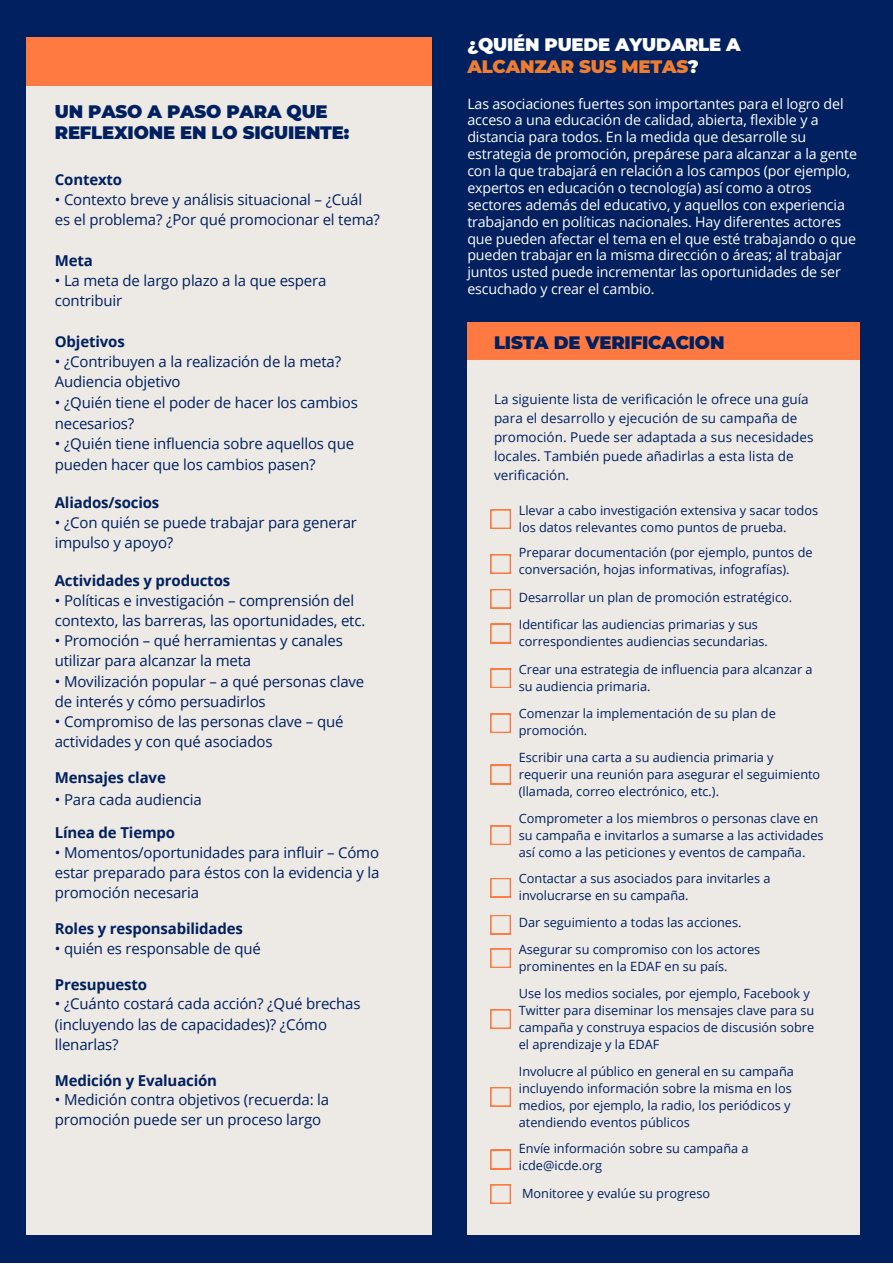
<style>
.page{position:relative;width:893px;height:1264px;background:#fff}
.page>*{position:absolute;margin:0;border:0;box-sizing:border-box;transform-origin:0 0}
.t1{font:900 18px/21.3px "Montserrat";letter-spacing:-.01em;color:#002060}
.t2{font:900 18px/21.3px "Montserrat";letter-spacing:-.01em;color:#fff}
.t3{font:15px/20.2px "Open Sans";letter-spacing:-.01em;color:#002060}
.t4{font:700 15px "Open Sans";letter-spacing:-.01em;color:#002060}
.t5{font:14.25px/16.8px "Open Sans";letter-spacing:-.01em;color:#fff}
.t6{font:13.5px/19px "Open Sans";color:#002060}
.t7{font:12.75px/17px "Open Sans";color:#002060}
.s1{color:#ed7d31}
</style>
<div class="page">
<div style="left:0;top:0;width:892px;height:1262px;background:#002060"></div>
<div style="left:26px;top:37px;width:405px;height:49px;background:#ff7a40"></div>
<div style="left:26px;top:86px;width:405px;height:1148px;background:#ede9e5"></div>
<div style="left:467px;top:323px;width:392px;height:911px;background:#ede9e5"></div>
<div style="left:467px;top:323px;width:392px;height:37px;background:#ff7a40"></div>
<svg style="left:490px;top:509px;width:20px;height:19px"></svg>
<svg style="left:490px;top:554px;width:20px;height:19px"></svg>
<svg style="left:490px;top:589px;width:20px;height:19px"></svg>
<svg style="left:490px;top:624px;width:20px;height:19px"></svg>
<svg style="left:490px;top:669px;width:20px;height:19px"></svg>
<svg style="left:490px;top:713px;width:20px;height:19px"></svg>
<svg style="left:490px;top:765px;width:20px;height:19px"></svg>
<svg style="left:490px;top:825px;width:20px;height:19px"></svg>
<svg style="left:490px;top:878px;width:20px;height:19px"></svg>
<svg style="left:490px;top:915px;width:20px;height:19px"></svg>
<svg style="left:490px;top:948px;width:20px;height:19px"></svg>
<svg style="left:490px;top:1009px;width:20px;height:19px"></svg>
<svg style="left:490px;top:1087px;width:20px;height:19px"></svg>
<svg style="left:490px;top:1149px;width:20px;height:20px"></svg>
<svg style="left:490px;top:1184px;width:20px;height:19px"></svg>
<h1 class="t1" style="left:55px;top:101px;width:296px">UN PASO A PASO PARA QUE<br>REFLEXIONE EN LO SIGUIENTE:</h1>
<p class="t4" style="left:55px;top:169px;width:69px">Contexto</p>
<p class="t3" style="left:55px;top:189px;width:327px">• Contexto breve y análisis situacional – ¿Cuál es el problema? ¿Por qué promocionar el tema?</p>
<p class="t4" style="left:55px;top:250px;width:40px">Meta</p>
<p class="t3" style="left:55px;top:270px;width:273px">• La meta de largo plazo a la que espera contribuir</p>
<p class="t4" style="left:55px;top:331px;width:71px">Objetivos</p>
<p class="t3" style="left:55px;top:351px;width:288px">• ¿Contribuyen a la realización de la meta?<br>Audiencia objetivo</p>
<p class="t3" style="left:55px;top:391px;width:304px;line-height:21.3px">• ¿Quién tiene el poder de hacer los cambios necesarios?</p>
<p class="t3" style="left:55px;top:433px;width:301px">• ¿Quién tiene influencia sobre aquellos que pueden hacer que los cambios pasen?</p>
<p class="t4" style="left:55px;top:491px;width:106px">Aliados/socios</p>
<p class="t3" style="left:55px;top:512px;width:303px">• ¿Con quién se puede trabajar para generar impulso y apoyo?</p>
<p class="t4" style="left:55px;top:570px;width:177px">Actividades y productos</p>
<p class="t3" style="left:55px;top:589px;width:312px">• Políticas e investigación – comprensión del contexto, las barreras, las oportunidades, etc.</p>
<p class="t3" style="left:55px;top:630px;width:289px">• Promoción – qué herramientas y canales utilizar para alcanzar la meta</p>
<p class="t3" style="left:55px;top:670px;width:311px">• Movilización popular – a qué personas clave de interés y cómo persuadirlos</p>
<p class="t3" style="left:55px;top:711px;width:290px">• Compromiso de las personas clave – qué actividades y con qué asociados</p>
<p class="t4" style="left:55px;top:767px;width:113px">Mensajes clave</p>
<p class="t3" style="left:55px;top:788px;width:149px">• Para cada audiencia</p>
<p class="t4" style="left:55px;top:822px;width:122px">Línea de Tiempo</p>
<p class="t3" style="left:55px;top:841px;width:326px;text-align:justify">• Momentos/oportunidades para influir – Cómo estar preparado para éstos con la evidencia y la promoción necesaria</p>
<p class="t4" style="left:55px;top:917px;width:190px">Roles y responsabilidades</p>
<p class="t3" style="left:55px;top:938px;width:208px">• quién es responsable de qué</p>
<p class="t4" style="left:55px;top:974px;width:94px">Presupuesto</p>
<p class="t3" style="left:55px;top:993px;width:307px">• ¿Cuánto costará cada acción? ¿Qué brechas (incluyendo las de capacidades)? ¿Cómo llenarlas?</p>
<p class="t4" style="left:55px;top:1069px;width:164px">Medición y Evaluación</p>
<p class="t3" style="left:55px;top:1088px;width:276px">• Medición contra objetivos (recuerda: la promoción puede ser un proceso largo</p>
<h1 class="t2" style="left:467px;top:34px;width:275px">¿QUIÉN PUEDE AYUDARLE A<br><span class="s1">ALCANZAR SUS METAS</span>?</h1>
<p class="t5" style="left:467px;top:95px;width:391px">Las asociaciones fuertes son importantes para el logro del acceso a una educación de calidad, abierta, flexible y a distancia para todos. En la medida que desarrolle su estrategia de promoción, prepárese para alcanzar a la gente con la que trabajará en relación a los campos (por ejemplo, expertos en educación o tecnología) así como a otros sectores además del educativo, y aquellos con experiencia trabajando en políticas nacionales. Hay diferentes actores que pueden afectar el tema en el que esté trabajando o que pueden trabajar en la misma dirección o áreas; al trabajar juntos usted puede incrementar las oportunidades de ser escuchado y crear el cambio.</p>
<h1 class="t1" style="left:494px;top:332px;width:232px">LISTA DE VERIFICACION</h1>
<p class="t6" style="left:494px;top:389px;width:321px">La siguiente lista de verificación le ofrece una guía para el desarrollo y ejecución de su campaña de promoción. Puede ser adaptada a sus necesidades locales. También puede añadirlas a esta lista de verificación.</p>
<p class="t7" style="left:518px;top:501px;width:301px">Llevar a cabo investigación extensiva y sacar todos los datos relevantes como puntos de prueba.</p>
<p class="t7" style="left:518px;top:544px;width:295px">Preparar documentación (por ejemplo, puntos de conversación, hojas informativas, infografías).</p>
<p class="t7" style="left:518px;top:584px;width:275px;line-height:26.8px">Desarrollar un plan de promoción estratégico.<br>Identificar las audiencias primarias y sus</p>
<p class="t7" style="left:518px;top:627px;width:295px;line-height:27.9px">correspondientes audiencias secundarias.<br>Crear una estrategia de influencia para alcanzar a</p>
<p class="t7" style="left:518px;top:672px;width:258px;line-height:26.8px">su audiencia primaria.<br>Comenzar la implementación de su plan de</p>
<p class="t7" style="left:518px;top:716px;width:256px;line-height:26.8px">promoción.<br>Escribir una carta a su audiencia primaria y</p>
<p class="t7" style="left:518px;top:765px;width:303px">requerir una reunión para asegurar el seguimiento (llamada, correo electrónico, etc.).</p>
<p class="t7" style="left:518px;top:809px;width:306px">Comprometer a los miembros o personas clave en su campaña e invitarlos a sumarse a las actividades así como a las peticiones y eventos de campaña.</p>
<p class="t7" style="left:518px;top:869px;width:253px">Contactar a sus asociados para invitarles a involucrarse en su campaña.</p>
<p class="t7" style="left:518px;top:908px;width:243px;line-height:26.8px">Dar seguimiento a todas las acciones.<br>Asegurar su compromiso con los actores</p>
<p class="t7" style="left:518px;top:952px;width:293px;line-height:26.8px">prominentes en la EDAF en su país.<br>Use los medios sociales, por ejemplo, Facebook y</p>
<p class="t7" style="left:518px;top:1001px;width:297px;text-align:justify">Twitter para diseminar los mensajes clave para su campaña y construya espacios de discusión sobre el aprendizaje y la EDAF</p>
<p class="t7" style="left:518px;top:1062px;width:276px">Involucre al público en general en su campaña incluyendo información sobre la misma en los medios, por ejemplo, la radio, los periódicos y atendiendo eventos públicos</p>
<p class="t7" style="left:518px;top:1139px;width:231px">Envíe información sobre su campaña a icde@icde.org</p>
<p class="t7" style="left:522px;top:1184px;width:189px">Monitoree y evalúe su progreso</p>
</div>
